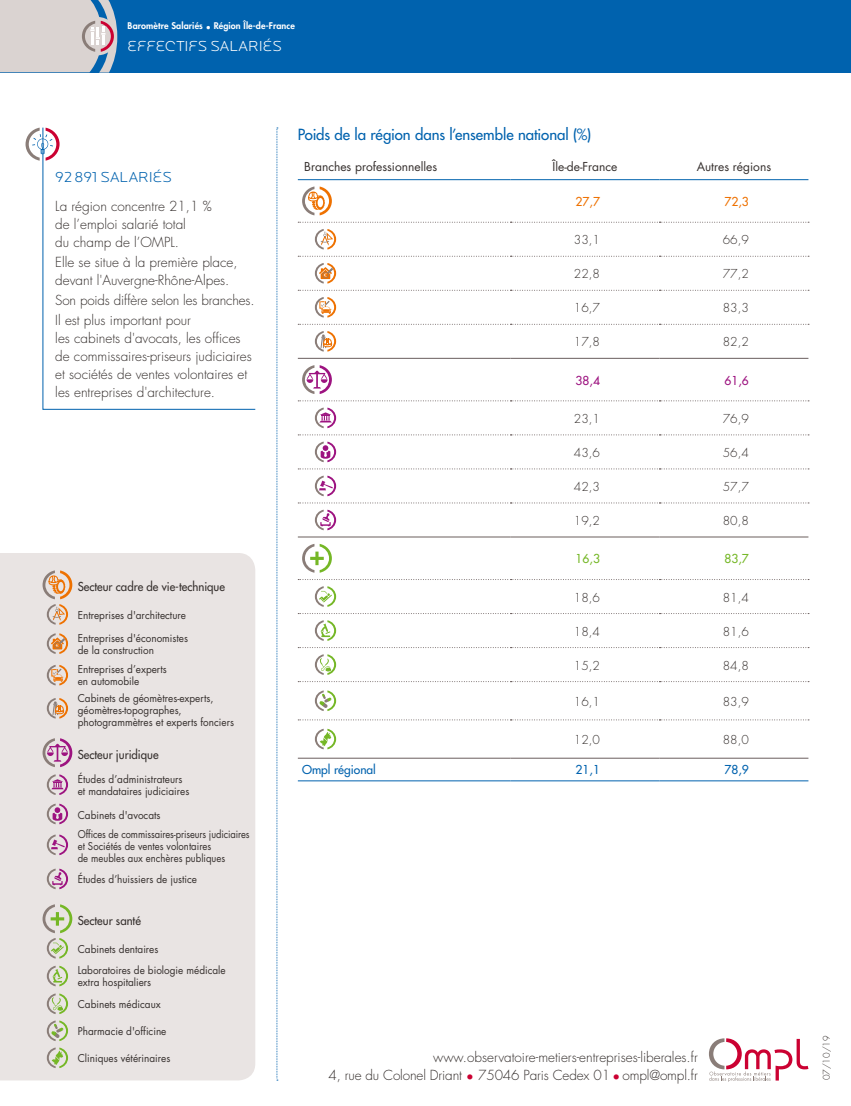
<style>
.page{position:relative;width:851px;height:1106px;background:#fff}
.page>*{position:absolute;margin:0;border:0;box-sizing:border-box;transform-origin:0 0}
.t1{font:500 15px "Futura Std";letter-spacing:-.005em;color:#0062ae}
.t2{font:300 15px "Locator Display";color:#fff}
.t3{font:300 15px "Locator Display";color:#0062ae}
.t4{font:300 13.5px/18px "Futura Std";color:#352f2d}
.t5{font:300 12px "Futura Std";color:#352f2d}
.t6{font:500 12px "Futura Std";color:#352f2d;scale:.95 1}
.t7{font:12px "Futura Std";color:#352f2d}
.t8{font:500 12px "Futura Std";color:#0062ae}
.t9{font:500 12px "Futura Std";color:#ee7100}
.t10{font:500 12px "Futura Std";color:#9d1380}
.t11{font:500 12px "Futura Std";color:#75b726}
.t12{font:10.5px/22.5px "Futura Std";color:#352f2d;scale:.95 1}
.t13{font:10.5px/12px "Futura Std";color:#352f2d;scale:.91 1}
.t14{font:800 9px "Futura Std";letter-spacing:.01em;color:#fff}
.t15{font:300 9px "Futura Std";color:#352f2d}
.s1{color:#cb0132}
</style>
<div class="page">
<div style="left:0;top:0;width:850px;height:72px;background:#0062ae"></div>
<svg style="left:0;top:0;width:117px;height:73px;background:#cbc8cc"></svg>
<svg style="left:709px;top:1038px;width:99px;height:43px"></svg>
<svg style="left:276px;top:128px;width:2px;height:952px;background:#c4daeb"></svg>
<svg style="left:26px;top:128px;width:16px;height:33px"></svg>
<div style="left:0;top:553px;width:255px;height:527px;background:#e9e4e3"></div>
<svg style="left:43px;top:570px;width:29px;height:54px;background:#dfc2aa"></svg>
<svg style="left:47px;top:633px;width:21px;height:21px"></svg>
<svg style="left:47px;top:665px;width:21px;height:20px"></svg>
<svg style="left:47px;top:698px;width:21px;height:20px"></svg>
<svg style="left:43px;top:738px;width:29px;height:29px"></svg>
<svg style="left:47px;top:774px;width:21px;height:21px"></svg>
<svg style="left:47px;top:803px;width:21px;height:21px"></svg>
<svg style="left:47px;top:834px;width:21px;height:21px"></svg>
<svg style="left:47px;top:868px;width:21px;height:21px"></svg>
<svg style="left:43px;top:904px;width:29px;height:54px;background:#ccd2b8"></svg>
<svg style="left:47px;top:965px;width:21px;height:21px"></svg>
<svg style="left:47px;top:993px;width:21px;height:21px"></svg>
<svg style="left:47px;top:1020px;width:21px;height:21px"></svg>
<svg style="left:47px;top:1047px;width:21px;height:21px"></svg>
<svg style="left:42px;top:127px;width:214px;height:283px"></svg>
<svg style="left:298px;top:180px;width:363px;height:486px"></svg>
<svg style="left:510px;top:180px;width:298px;height:399px"></svg>
<svg style="left:298px;top:647px;width:510px;height:1px"></svg>
<svg style="left:298px;top:681px;width:510px;height:1px"></svg>
<hr style="left:298px;top:780px;width:212px;height:1px;background:#0062ae">
<hr style="left:510px;top:780px;width:149px;height:1px;background:#0062ae">
<hr style="left:659px;top:780px;width:149px;height:1px;background:#0062ae">
<hr style="left:298px;top:358px;width:212px;height:1px;background:#6a5e5d">
<hr style="left:510px;top:358px;width:149px;height:1px;background:#6a5e5d">
<hr style="left:659px;top:358px;width:149px;height:1px;background:#6a5e5d">
<svg style="left:298px;top:222px;width:510px;height:1px"></svg>
<svg style="left:298px;top:256px;width:510px;height:1px"></svg>
<svg style="left:298px;top:290px;width:510px;height:1px"></svg>
<svg style="left:298px;top:324px;width:510px;height:1px"></svg>
<hr style="left:298px;top:536px;width:212px;height:1px;background:#6a5e5d">
<hr style="left:510px;top:536px;width:149px;height:1px;background:#6a5e5d">
<hr style="left:659px;top:536px;width:149px;height:1px;background:#6a5e5d">
<hr style="left:298px;top:757px;width:212px;height:1px;background:#6a5e5d">
<hr style="left:510px;top:757px;width:149px;height:1px;background:#6a5e5d">
<hr style="left:659px;top:757px;width:149px;height:1px;background:#6a5e5d">
<hr style="left:298px;top:179px;width:212px;height:1px;background:#0062ae">
<hr style="left:510px;top:179px;width:149px;height:1px;background:#0062ae">
<hr style="left:659px;top:179px;width:149px;height:1px;background:#0062ae">
<svg style="left:298px;top:400px;width:510px;height:1px"></svg>
<svg style="left:298px;top:434px;width:510px;height:1px"></svg>
<svg style="left:298px;top:468px;width:510px;height:1px"></svg>
<svg style="left:298px;top:502px;width:510px;height:1px"></svg>
<svg style="left:298px;top:579px;width:510px;height:1px"></svg>
<svg style="left:298px;top:613px;width:510px;height:1px"></svg>
<svg style="left:298px;top:719px;width:510px;height:1px"></svg>
<svg style="left:302px;top:186px;width:30px;height:29px"></svg>
<svg style="left:315px;top:229px;width:21px;height:20px"></svg>
<svg style="left:315px;top:263px;width:21px;height:20px"></svg>
<svg style="left:315px;top:297px;width:21px;height:20px"></svg>
<svg style="left:315px;top:331px;width:21px;height:20px"></svg>
<svg style="left:302px;top:365px;width:30px;height:29px"></svg>
<svg style="left:315px;top:407px;width:21px;height:21px"></svg>
<svg style="left:315px;top:441px;width:21px;height:21px"></svg>
<svg style="left:315px;top:475px;width:21px;height:21px"></svg>
<svg style="left:315px;top:509px;width:21px;height:21px"></svg>
<svg style="left:302px;top:544px;width:30px;height:28px"></svg>
<svg style="left:315px;top:586px;width:21px;height:21px"></svg>
<svg style="left:315px;top:620px;width:21px;height:21px"></svg>
<svg style="left:315px;top:654px;width:21px;height:21px"></svg>
<svg style="left:315px;top:690px;width:21px;height:21px"></svg>
<svg style="left:315px;top:728px;width:21px;height:21px"></svg>
<p class="t14" style="left:128px;top:20px;width:169px">Baromètre Salariés • Région Île-de-France</p>
<h1 class="t2" style="left:128px;top:37px;width:156px">EFFECTIFS SALARIÉS</h1>
<h1 class="t3" style="left:55px;top:168px;width:118px">92891 SALARIÉS</h1>
<p class="t4" style="left:55px;top:197px;width:158px">La région concentre 21,1 % de l’emploi salarié total<br>du champ de l’OMPL.</p>
<p class="t4" style="left:55px;top:253px;width:184px">Elle se situe à la première place, devant l'Auvergne-Rhône-Alpes.</p>
<p class="t4" style="left:55px;top:290px;width:201px;line-height:20.1px">Son poids diffère selon les branches.<br>Il est plus important pour</p>
<p class="t4" style="left:55px;top:330px;width:198px">les cabinets d'avocats, les offices de commissaires-priseurs judiciaires et sociétés de ventes volontaires et les entreprises d'architecture.</p>
<p class="t6" style="left:78px;top:579px;width:156px">Secteur cadre de vie-technique</p>
<p class="t12" style="left:78px;top:604px;width:118px">Entreprises d'architecture<br>Entreprises d'économistes</p>
<p class="t12" style="left:78px;top:640px;width:95px;line-height:19.5px">de la construction<br>Entreprises d’experts</p>
<p class="t12" style="left:78px;top:673px;width:144px;line-height:16.5px">en automobile<br>Cabinets de géomètres-experts,</p>
<p class="t12" style="left:78px;top:704px;width:166px;line-height:12px">géomètres-topographes, photogrammètres et experts fonciers</p>
<p class="t6" style="left:78px;top:746px;width:86px">Secteur juridique</p>
<p class="t12" style="left:78px;top:772px;width:119px;line-height:12px">Études d’administrateurs et mandataires judiciaires</p>
<p class="t12" style="left:78px;top:805px;width:182px;line-height:19.5px">Cabinets d'avocats<br>Offices de commissaires-priseurs judiciaires</p>
<p class="t13" style="left:78px;top:840px;width:163px">et Sociétés de ventes volontaires<br>de meubles aux enchères publiques</p>
<p class="t12" style="left:78px;top:868px;width:127px">Études d’huissiers de justice</p>
<p class="t6" style="left:78px;top:912px;width:68px">Secteur santé</p>
<p class="t12" style="left:78px;top:938px;width:157px;line-height:21px">Cabinets dentaires<br>Laboratoires de biologie médicale</p>
<p class="t12" style="left:78px;top:971px;width:89px">extra hospitaliers<br>Cabinets médicaux</p>
<p class="t12" style="left:78px;top:1020px;width:95px">Pharmacie d'officine</p>
<p class="t12" style="left:78px;top:1047px;width:99px">Cliniques vétérinaires</p>
<h1 class="t1" style="left:298px;top:125px;width:295px">Poids de la région dans l’ensemble national (%)</h1>
<p class="t7" style="left:304px;top:159px;width:134px">Branches professionnelles</p>
<p class="t7" style="left:552px;top:159px;width:66px">Île-de-France</p>
<p class="t7" style="left:696px;top:159px;width:76px">Autres régions</p>
<p class="t9" style="left:575px;top:194px;width:26px">27,7</p>
<p class="t9" style="left:724px;top:194px;width:26px">72,3</p>
<p class="t5" style="left:573px;top:232px;width:28px">33,1</p>
<p class="t5" style="left:722px;top:232px;width:28px">66,9</p>
<p class="t5" style="left:573px;top:266px;width:28px">22,8</p>
<p class="t5" style="left:722px;top:266px;width:28px">77,2</p>
<p class="t5" style="left:573px;top:300px;width:28px">16,7</p>
<p class="t5" style="left:722px;top:300px;width:28px">83,3</p>
<p class="t5" style="left:573px;top:334px;width:28px">17,8</p>
<p class="t5" style="left:722px;top:334px;width:28px">82,2</p>
<p class="t10" style="left:575px;top:372px;width:26px">38,4</p>
<p class="t10" style="left:724px;top:372px;width:26px">61,6</p>
<p class="t5" style="left:573px;top:411px;width:28px">23,1</p>
<p class="t5" style="left:722px;top:411px;width:28px">76,9</p>
<p class="t5" style="left:573px;top:445px;width:28px">43,6</p>
<p class="t5" style="left:722px;top:445px;width:28px">56,4</p>
<p class="t5" style="left:573px;top:479px;width:28px">42,3</p>
<p class="t5" style="left:722px;top:479px;width:28px">57,7</p>
<p class="t5" style="left:573px;top:513px;width:28px">19,2</p>
<p class="t5" style="left:722px;top:513px;width:28px">80,8</p>
<p class="t11" style="left:575px;top:551px;width:26px">16,3</p>
<p class="t11" style="left:724px;top:551px;width:26px">83,7</p>
<p class="t5" style="left:573px;top:590px;width:28px">18,6</p>
<p class="t5" style="left:722px;top:590px;width:28px">81,4</p>
<p class="t5" style="left:573px;top:624px;width:28px">18,4</p>
<p class="t5" style="left:722px;top:624px;width:28px">81,6</p>
<p class="t5" style="left:573px;top:658px;width:28px">15,2</p>
<p class="t5" style="left:722px;top:658px;width:28px">84,8</p>
<p class="t5" style="left:573px;top:694px;width:28px">16,1</p>
<p class="t5" style="left:722px;top:694px;width:28px">83,9</p>
<p class="t5" style="left:573px;top:732px;width:28px">12,0</p>
<p class="t5" style="left:722px;top:732px;width:28px">88,0</p>
<p class="t8" style="left:302px;top:762px;width:75px">Ompl régional</p>
<p class="t8" style="left:575px;top:762px;width:26px">21,1</p>
<p class="t8" style="left:724px;top:762px;width:26px">78,9</p>
<p class="t4" style="left:328px;top:1048px;width:371px;text-align:right">www.observatoire-metiers-entreprises-liberales.fr<br>4, rue du Colonel Driant <span class="s1">•</span> 75046 Paris Cedex 01 <span class="s1">•</span> ompl@ompl.fr</p>
<p class="t15" style="left:820px;top:1080px;width:46px;rotate:-90deg">07/10/19</p>
</div>
